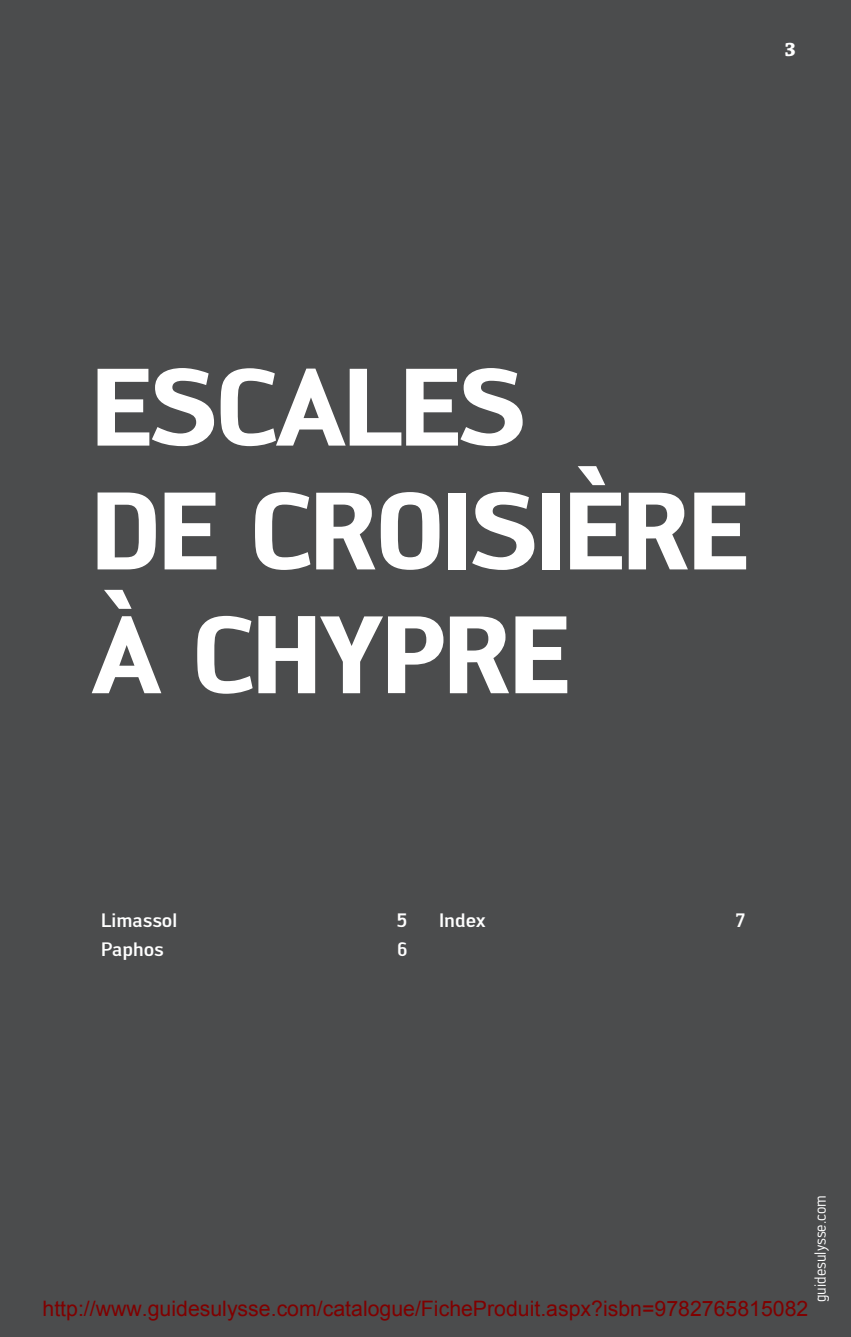
<style>
.page{position:relative;width:851px;height:1337px;background:#fff}
.page>*{position:absolute;margin:0;border:0;box-sizing:border-box;transform-origin:0 0}
.t1{font:700 108px/123.8px "Engel";letter-spacing:-.02em;color:#fff;scale:.95 1}
.t2{font:21.38px "Arial";color:#800000}
.t3{font:700 20.25px "Chaparral Pro";color:#fff}
.t4{font:500 19.12px "Engel";color:#fff}
.t5{font:15.75px "Engel";color:#fff;scale:.95 1}
</style>
<div class="page">
<div style="left:0;top:0;width:850px;height:1336px;background:#4b4c4d"></div>
<p class="t3" style="left:784px;top:37px;width:13px">3</p>
<h1 class="t1" style="left:92px;top:344px;width:693px">ESCALES<br>DE CROISIÈRE<br>À CHYPRE</h1>
<p class="t4" style="left:101px;top:909px;width:77px">Limassol</p>
<p class="t4" style="left:396px;top:909px;width:12px">5</p>
<p class="t4" style="left:101px;top:938px;width:64px">Paphos</p>
<p class="t4" style="left:397px;top:938px;width:12px">6</p>
<p class="t4" style="left:439px;top:909px;width:48px">Index</p>
<p class="t4" style="left:735px;top:909px;width:11px">7</p>
<p class="t5" style="left:811px;top:1302px;width:114px;rotate:-90deg">guidesulysse.com</p>
<p class="t2" style="left:43px;top:1294px;width:767px">http://www.guidesulysse.com/catalogue/FicheProduit.aspx?isbn=9782765815082</p>
</div>
